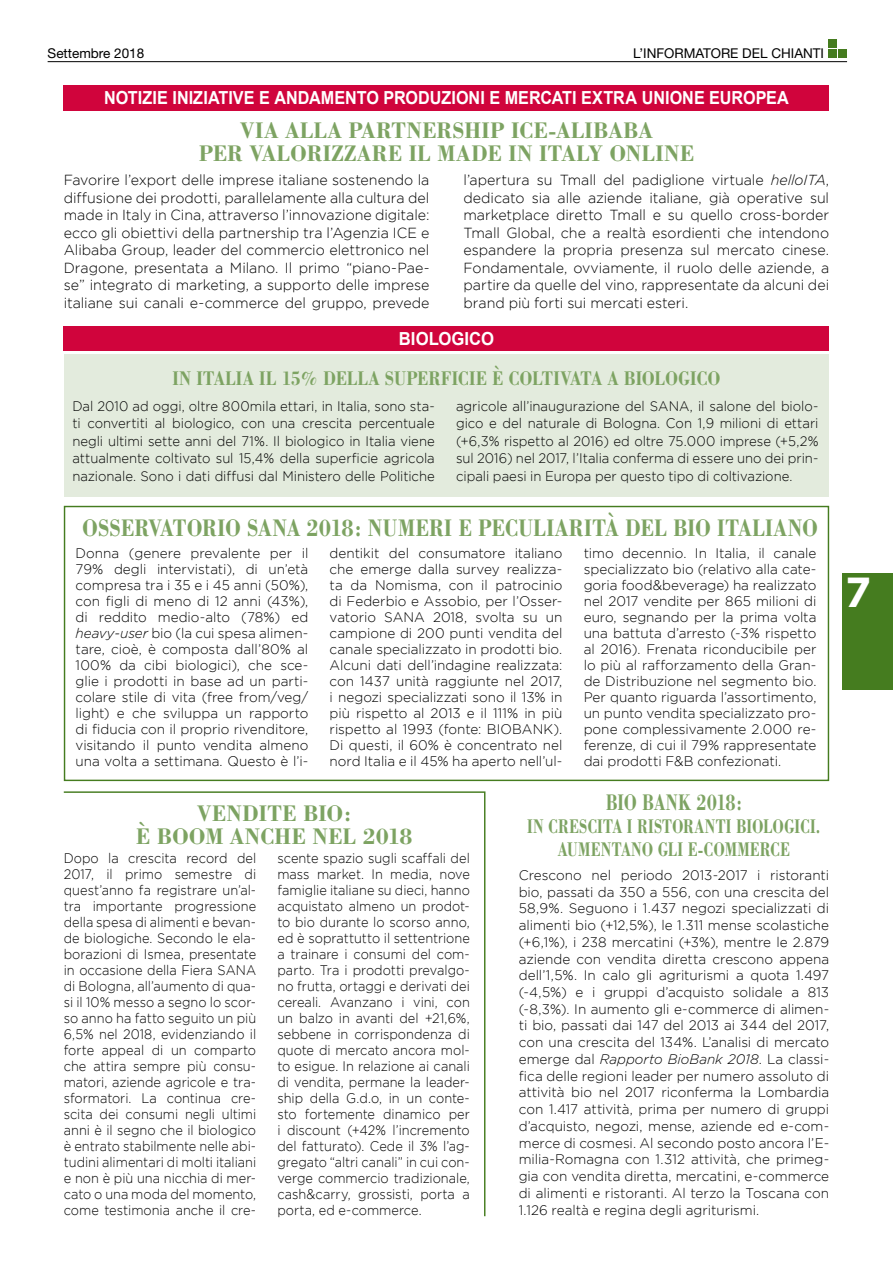
<style>
.page{position:relative;width:893px;height:1263px;background:#fff}
.page>*{position:absolute;margin:0;border:0;box-sizing:border-box;transform-origin:0 0}
.t1{font:700 42px "Gotham";color:#fff}
.t2{font:700 24.75px "Bodoni";letter-spacing:.005em;color:#7da362;scale:.82 1}
.t3{font:700 23.25px/23.2px "Bodoni";letter-spacing:.005em;color:#7da362;text-align:center;scale:.93 1}
.t4{font:700 23.25px "Bodoni";letter-spacing:-.015em;color:#7da362;scale:.73 1}
.t5{font:700 20.4px/23.2px "Bodoni";letter-spacing:.005em;color:#7da362;text-align:center;scale:.73 1}
.t6{font:700 20.4px "Bodoni";letter-spacing:.005em;color:#7da362;scale:.82 1}
.t7{font:700 18px "Arial";color:#fff;scale:.9 1}
.t8{font:700 18px "Arial";color:#fff;scale:.93 1}
.t9{font:300 14.55px/17.4px "Gotham";letter-spacing:-.005em;color:#000;text-align:justify}
.t10{font:300 13.8px/16px "Gotham";color:#000;text-align:justify}
.t11{font:300 13.8px/16px "Gotham";color:#000;text-align:justify;scale:.93 1}
.t12{font:300 13.8px/17.4px "Gotham";color:#000;text-align:justify;scale:.95 1}
.t13{font:13.5px "Helvetica Neue";color:#000}
.s1{font-style:italic}
</style>
<div class="page">
<div style="left:828px;top:39px;width:9px;height:9px;background:#457c1f"></div>
<div style="left:828px;top:49px;width:9px;height:9px;background:#457c1f"></div>
<div style="left:838px;top:49px;width:9px;height:9px;background:#457c1f"></div>
<hr style="left:48px;top:61px;width:799px;height:1px;background:#000">
<div style="left:842px;top:573px;width:51px;height:117px;background:#457c1f"></div>
<div style="left:64px;top:354px;width:765px;height:142px;background:#e3ebdd"></div>
<div style="left:64px;top:85px;width:765px;height:25px;background:#d0043c"></div>
<div style="left:64px;top:326px;width:765px;height:25px;background:#d0043c"></div>
<svg style="left:63px;top:791px;width:423px;height:426px"></svg>
<p class="t13" style="left:48px;top:45px;width:98px">Settembre 2018</p>
<p class="t13" style="left:633px;top:45px;width:193px">L’INFORMATORE DEL CHIANTI</p>
<h3 class="t7" style="left:104px;top:86px;width:763px">NOTIZIE INIZIATIVE E ANDAMENTO PRODUZIONI E MERCATI EXTRA UNIONE EUROPEA</h3>
<h3 class="t3" style="left:199px;top:118px;width:534px">VIA ALLA PARTNERSHIP ICE-ALIBABA<br>PER VALORIZZARE IL MADE IN ITALY ONLINE</h3>
<p class="t9" style="left:64px;top:171px;width:367px">Favorire l’export delle imprese italiane sostenendo la diffusione dei prodotti, parallelamente alla cultura del made in Italy in Cina, attraverso l’innovazione digitale: ecco gli obiettivi della partnership tra l’Agenzia ICE e Alibaba Group, leader del commercio elettronico nel Dragone, presentata a Milano. Il primo “piano-Pae&shy;se” integrato di marketing, a supporto delle imprese italiane sui canali e-commerce del gruppo, prevede</p>
<p class="t9" style="left:463px;top:171px;width:367px">l’apertura su Tmall del padiglione virtuale <span class="s1">helloITA</span>, dedicato sia alle aziende italiane, già operative sul marketplace diretto Tmall e su quello cross-border Tmall Global, che a realtà esordienti che intendono espandere la propria presenza sul mercato cinese.<br>Fondamentale, ovviamente, il ruolo delle aziende, a partire da quelle del vino, rappresentate da alcuni dei brand più forti sui mercati esteri.</p>
<h3 class="t8" style="left:399px;top:327px;width:104px">BIOLOGICO</h3>
<h3 class="t6" style="left:172px;top:365px;width:670px">IN ITALIA IL 15% DELLA SUPERFICIE È COLTIVATA A BIOLOGICO</h3>
<p class="t12" style="left:72px;top:397px;width:383px">Dal 2010 ad oggi, oltre 800mila ettari, in Italia, sono sta&shy;ti convertiti al biologico, con una crescita percentuale negli ultimi sette anni del 71%. Il biologico in Italia viene attualmente coltivato sul 15,4% della superficie agricola nazionale. Sono i dati diffusi dal Ministero delle Politiche</p>
<p class="t12" style="left:456px;top:397px;width:383px">agricole all’inaugurazione del SANA, il salone del biolo&shy;gico e del naturale di Bologna. Con 1,9 milioni di ettari (+6,3% rispetto al 2016) ed oltre 75.000 imprese (+5,2% sul 2016) nel 2017, l’Italia conferma di essere uno dei prin&shy;cipali paesi in Europa per questo tipo di coltivazione.</p>
<h2 class="t2" style="left:82px;top:513px;width:899px">OSSERVATORIO SANA 2018: NUMERI E PECULIARITÀ DEL BIO ITALIANO</h2>
<p class="t10" style="left:76px;top:545px;width:234px">Donna (genere prevalente per il 79% degli intervistati), di un’età compresa tra i 35 e i 45 anni (50%), con figli di meno di 12 anni (43%), di reddito medio-alto (78%) ed <span class="s1">heavy-user</span> bio (la cui spesa alimen&shy;tare, cioè, è composta dall’80% al 100% da cibi biologici), che sce&shy;glie i prodotti in base ad un parti&shy;colare stile di vita (free from/veg/ light) e che sviluppa un rapporto di fiducia con il proprio rivenditore, visitando il punto vendita almeno una volta a settimana. Questo è l’i-</p>
<p class="t10" style="left:330px;top:545px;width:234px">dentikit del consumatore italiano che emerge dalla survey realizza&shy;ta da Nomisma, con il patrocinio di Federbio e Assobio, per l’Osser&shy;vatorio SANA 2018, svolta su un campione di 200 punti vendita del canale specializzato in prodotti bio.<br>Alcuni dati dell’indagine realizzata: con 1437 unità raggiunte nel 2017, i negozi specializzati sono il 13% in più rispetto al 2013 e il 111% in più rispetto al 1993 (fonte: BIOBANK).<br>Di questi, il 60% è concentrato nel nord Italia e il 45% ha aperto nell’ul-</p>
<p class="t10" style="left:584px;top:545px;width:234px">timo decennio. In Italia, il canale specializzato bio (relativo alla cate&shy;goria food&amp;beverage) ha realizzato nel 2017 vendite per 865 milioni di euro, segnando per la prima volta una battuta d’arresto (-3% rispetto al 2016). Frenata riconducibile per lo più al rafforzamento della Gran&shy;de Distribuzione nel segmento bio.<br>Per quanto riguarda l’assortimento, un punto vendita specializzato pro&shy;pone complessivamente 2.000 re&shy;ferenze, di cui il 79% rappresentate dai prodotti F&amp;B confezionati.</p>
<h3 class="t3" style="left:136px;top:801px;width:299px">VENDITE BIO:<br>È BOOM ANCHE NEL 2018</h3>
<p class="t11" style="left:64px;top:850px;width:208px">Dopo la crescita record del 2017, il primo semestre di quest’anno fa registrare un’al&shy;tra importante progressione della spesa di alimenti e bevan&shy;de biologiche. Secondo le ela&shy;borazioni di Ismea, presentate in occasione della Fiera SANA di Bologna, all’aumento di qua&shy;si il 10% messo a segno lo scor&shy;so anno ha fatto seguito un più 6,5% nel 2018, evidenziando il forte appeal di un comparto che attira sempre più consu&shy;matori, aziende agricole e tra&shy;sformatori. La continua cre&shy;scita dei consumi negli ultimi anni è il segno che il biologico è entrato stabilmente nelle abi&shy;tudini alimentari di molti italiani e non è più una nicchia di mer&shy;cato o una moda del momento, come testimonia anche il cre-</p>
<p class="t11" style="left:277px;top:850px;width:208px">scente spazio sugli scaffali del mass market. In media, nove famiglie italiane su dieci, hanno acquistato almeno un prodot&shy;to bio durante lo scorso anno, ed è soprattutto il settentrione a trainare i consumi del com&shy;parto. Tra i prodotti prevalgo&shy;no frutta, ortaggi e derivati dei cereali. Avanzano i vini, con un balzo in avanti del +21,6%, sebbene in corrispondenza di quote di mercato ancora mol&shy;to esigue. In relazione ai canali di vendita, permane la leader&shy;ship della G.d.o, in un conte&shy;sto fortemente dinamico per i discount (+42% l’incremento del fatturato). Cede il 3% l’ag&shy;gregato “altri canali” in cui con&shy;verge commercio tradizionale, cash&amp;carry, grossisti, porta a porta, ed e-commerce.</p>
<h3 class="t4" style="left:606px;top:788px;width:188px">BIO BANK 2018:</h3>
<h3 class="t5" style="left:527px;top:814px;width:404px">IN CRESCITA I RISTORANTI BIOLOGICI.<br>AUMENTANO GLI E-COMMERCE</h3>
<p class="t10" style="left:519px;top:866px;width:312px;line-height:16.8px">Crescono nel periodo 2013-2017 i ristoranti bio, passati da 350 a 556, con una crescita del 58,9%. Seguono i 1.437 negozi specializzati di alimenti bio (+12,5%), le 1.311 mense scolastiche (+6,1%), i 238 mercatini (+3%), mentre le 2.879 aziende con vendita diretta crescono appena dell’1,5%. In calo gli agriturismi a quota 1.497 (-4,5%) e i gruppi d’acquisto solidale a 813 (-8,3%). In aumento gli e-commerce di alimen&shy;ti bio, passati dai 147 del 2013 ai 344 del 2017, con una crescita del 134%. L’analisi di mercato emerge dal <span class="s1">Rapporto BioBank 2018</span>. La classi&shy;fica delle regioni leader per numero assoluto di attività bio nel 2017 riconferma la Lombardia con 1.417 attività, prima per numero di gruppi d’acquisto, negozi, mense, aziende ed e-com&shy;merce di cosmesi. Al secondo posto ancora l’E&shy;milia-Romagna con 1.312 attività, che primeg&shy;gia con vendita diretta, mercatini, e-commerce di alimenti e ristoranti. Al terzo la Toscana con 1.126 realtà e regina degli agriturismi.</p>
<h1 class="t1" style="left:845px;top:568px;width:27px">7</h1>
</div>
